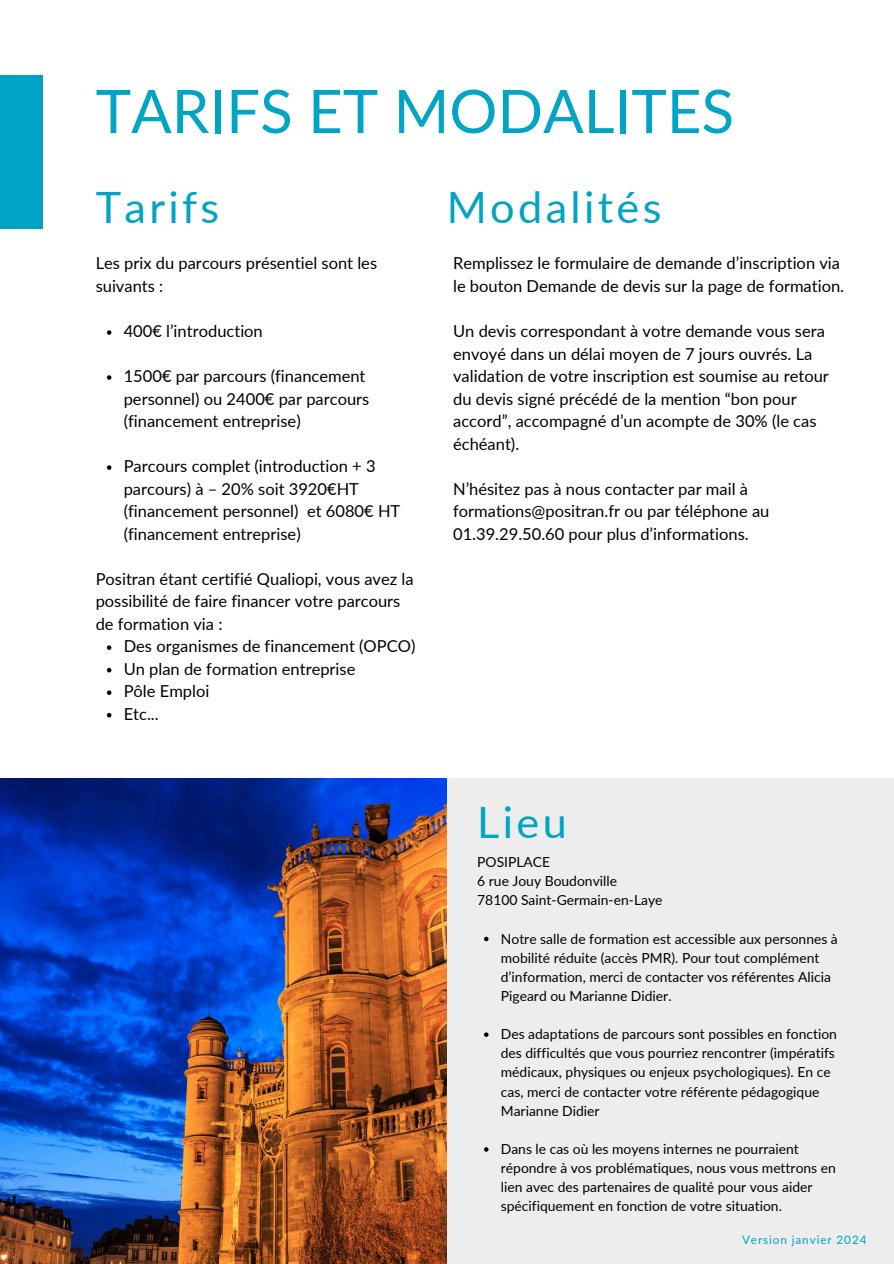
<style>
.page{position:relative;width:894px;height:1264px;background:#fff}
.page>*{position:absolute;margin:0;border:0;box-sizing:border-box;transform-origin:0 0}
.t1{font:60px "Lato";color:#00a4c4}
.t2{font:43.2px "Lato";letter-spacing:.075em;color:#00a4c4}
.t3{font:16.5px/22.5px "Lato";color:#000}
.t4{font:13.8px/19.2px "Lato";color:#000}
.t5{font:11.7px "Lato";letter-spacing:.075em;color:#00a4c4}
</style>
<div class="page">
<div style="left:446px;top:778px;width:447px;height:485px;background:#ededed"></div>
<div style="left:0;top:75px;width:43px;height:153px;background:#00a4c4"></div>
<svg style="left:107px;top:330px;width:4px;height:5px"></svg>
<svg style="left:107px;top:375px;width:4px;height:5px"></svg>
<svg style="left:107px;top:465px;width:4px;height:5px"></svg>
<svg style="left:107px;top:645px;width:4px;height:5px"></svg>
<svg style="left:107px;top:668px;width:4px;height:4px"></svg>
<svg style="left:107px;top:690px;width:4px;height:5px"></svg>
<svg style="left:107px;top:713px;width:4px;height:4px"></svg>
<img style="left:0;top:778px;width:447px;height:485px">
<svg style="left:484px;top:936px;width:4px;height:5px"></svg>
<svg style="left:484px;top:1032px;width:4px;height:4px"></svg>
<svg style="left:484px;top:1147px;width:4px;height:4px"></svg>
<p class="t1" style="left:96px;top:74px;width:639px">TARIFS ET MODALITES</p>
<p class="t2" style="left:96px;top:180px;width:125px">Tarifs</p>
<h1 class="t3" style="left:96px;top:252px;width:283px">Les prix du parcours présentiel sont les suivants :</h1>
<h2 class="t3" style="left:124px;top:319px;width:141px">400€ l’introduction</h2>
<h2 class="t3" style="left:124px;top:364px;width:247px">1500€ par parcours (financement personnel) ou 2400€ par parcours (financement entreprise)</h2>
<h3 class="t3" style="left:124px;top:454px;width:278px">Parcours complet (introduction + 3 parcours) à – 20% soit 3920€HT (financement personnel) et 6080€ HT (financement entreprise)</h3>
<p class="t3" style="left:96px;top:567px;width:319px">Positran étant certifié Qualiopi, vous avez la possibilité de faire financer votre parcours de formation via :</p>
<p class="t3" style="left:124px;top:634px;width:293px">Des organismes de financement (OPCO)</p>
<p class="t3" style="left:124px;top:657px;width:233px">Un plan de formation entreprise</p>
<h3 class="t3" style="left:124px;top:679px;width:87px">Pôle Emploi</h3>
<p class="t3" style="left:124px;top:702px;width:36px">Etc...</p>
<p class="t2" style="left:446px;top:180px;width:216px">Modalités</p>
<h4 class="t3" style="left:453px;top:252px;width:392px">Remplissez le formulaire de demande d’inscription via le bouton Demande de devis sur la page de formation.</h4>
<p class="t3" style="left:453px;top:319px;width:377px">Un devis correspondant à votre demande vous sera envoyé dans un délai moyen de 7 jours ouvrés. La validation de votre inscription est soumise au retour du devis signé précédé de la mention “bon pour accord”, accompagné d’un acompte de 30% (le cas échéant).</p>
<p class="t3" style="left:453px;top:477px;width:318px">N’hésitez pas à nous contacter par mail à formations@positran.fr ou par téléphone au<br>01.39.29.50.60 pour plus d’informations.</p>
<h3 class="t2" style="left:477px;top:795px;width:91px">Lieu</h3>
<h3 class="t4" style="left:477px;top:852px;width:187px">POSIPLACE<br>6 rue Jouy Boudonville<br>78100 Saint-Germain-en-Laye</h3>
<h3 class="t4" style="left:500px;top:928px;width:338px">Notre salle de formation est accessible aux personnes à mobilité réduite (accès PMR). Pour tout complément d’information, merci de contacter vos référentes Alicia Pigeard ou Marianne Didier.</h3>
<p class="t4" style="left:500px;top:1024px;width:337px">Des adaptations de parcours sont possibles en fonction des difficultés que vous pourriez rencontrer (impératifs médicaux, physiques ou enjeux psychologiques). En ce cas, merci de contacter votre référente pédagogique Marianne Didier</p>
<h2 class="t4" style="left:500px;top:1138px;width:336px">Dans le cas où les moyens internes ne pourraient répondre à vos problématiques, nous vous mettrons en lien avec des partenaires de qualité pour vous aider spécifiquement en fonction de votre situation.</h2>
<p class="t5" style="left:741px;top:1232px;width:126px">Version janvier 2024</p>
</div>
